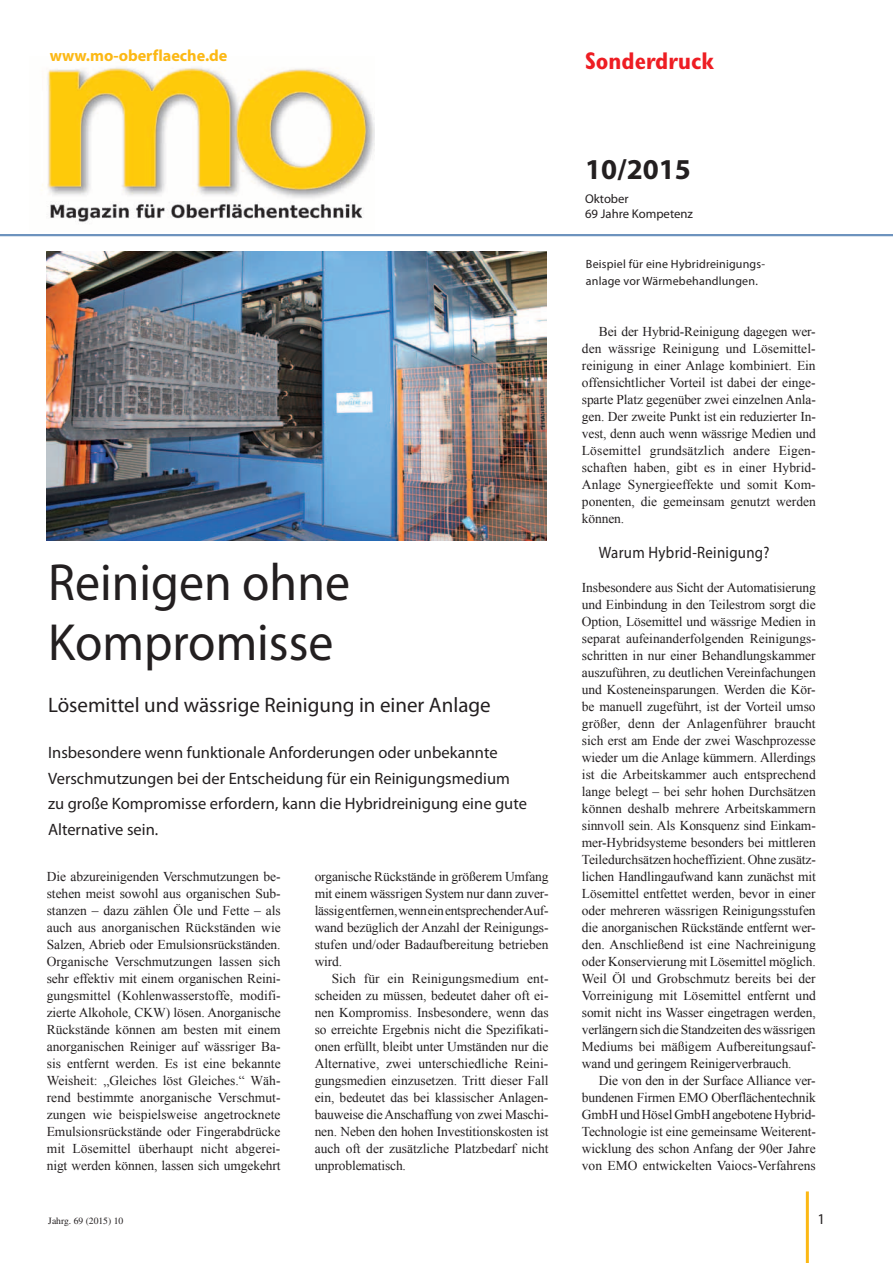
<style>
.page{position:relative;width:893px;height:1263px;background:#fff}
.page>*{position:absolute;margin:0;border:0;box-sizing:border-box;transform-origin:0 0}
.t1{font:52.5px/60px "Myriad Pro";color:#231f20;scale:.95 1}
.t2{font:700 28.95px "Myriad";color:#231f20}
.t3{font:700 condensed 24.3px "Gill Sans";color:#ee1d23}
.t4{font:21px "Myriad Pro";color:#231f20}
.t5{font:16.5px/25.5px "Myriad Pro";color:#231f20}
.t6{font:16.5px "Myriad Pro";letter-spacing:.02em;color:#231f20;scale:.9 1}
.t7{font:700 16.2px "Myriad";color:#fcb814}
.t8{font:15px "Myriad Pro";color:#231f20}
.t9{font:13.5px/17px "Times New Roman";letter-spacing:-.005em;color:#231f20;text-align:justify}
.t10{font:12.75px/15px "Myriad";color:#231f20}
.t11{font:12px/17.1px "Myriad Pro";letter-spacing:.015em;color:#231f20}
.t12{font:9.6px "Times";color:#231f20}
</style>
<div class="page">
<hr style="left:806px;top:1191px;width:3px;height:72px;background:#fcb814">
<img style="left:42px;top:67px;width:332px;height:155px">
<img style="left:47px;top:251px;width:500px;height:289px">
<hr style="left:0;top:234px;width:893px;height:2px;background:#6d93be">
<p class="t7" style="left:50px;top:48px;width:179px">www.mo-oberflaeche.de</p>
<h3 class="t3" style="left:585px;top:46px;width:131px">Sonderdruck</h3>
<h1 class="t1" style="left:48px;top:552px;width:319px">Reinigen ohne<br>Kompromisse</h1>
<h3 class="t4" style="left:48px;top:691px;width:444px">Lösemittel und wässrige Reinigung in einer Anlage</h3>
<p class="t5" style="left:48px;top:740px;width:480px">Insbesondere wenn funktionale Anforderungen oder unbekannte Verschmutzungen bei der Entscheidung für ein Reinigungsmedium zu große Kompromisse erfordern, kann die Hybridreinigung eine gute Alternative sein.</p>
<p class="t9" style="left:315px;top:868px;width:235px">organische Rückstände in größerem Umfang mit einem wässrigen System nur dann zuver&shy;lässig entfernen, wenn ein entsprechender Auf&shy;wand bezüglich der Anzahl der Reinigungs&shy;stufen und/oder Badaufbereitung betrieben wird.</p>
<p class="t9" style="left:315px;top:970px;width:235px;text-indent:17px">Sich für ein Reinigungsmedium ent&shy;scheiden zu müssen, bedeutet daher oft ei&shy;nen Kompromiss. Insbesondere, wenn das so erreichte Ergebnis nicht die Spezifikati&shy;onen erfüllt, bleibt unter Umständen nur die Alternative, zwei unterschiedliche Reini&shy;gungsmedien einzusetzen. Tritt dieser Fall ein, bedeutet das bei klassischer Anlagen&shy;bauweise die Anschaffung von zwei Maschi&shy;nen. Neben den hohen Investitionskosten ist auch oft der zusätzliche Platzbedarf nicht unproblematisch.</p>
<p class="t9" style="left:47px;top:868px;width:235px">Die abzureinigenden Verschmutzungen be&shy;stehen meist sowohl aus organischen Sub&shy;stanzen – dazu zählen Öle und Fette – als auch aus anorganischen Rückständen wie Salzen, Abrieb oder Emulsionsrückständen.<br>Organische Verschmutzungen lassen sich sehr effektiv mit einem organischen Reini&shy;gungsmittel (Kohlenwasserstoffe, modifi&shy;zierte Alkohole, CKW) lösen. Anorganische Rückstände können am besten mit einem anorganischen Reiniger auf wässriger Ba&shy;sis entfernt werden. Es ist eine bekannte Weisheit: „Gleiches löst Gleiches.“ Wäh&shy;rend bestimmte anorganische Verschmut&shy;zungen wie beispielsweise angetrocknete Emulsionsrückstände oder Fingerabdrücke mit Lösemittel überhaupt nicht abgerei&shy;nigt werden können, lassen sich umgekehrt</p>
<h2 class="t2" style="left:585px;top:155px;width:107px">10/2015</h2>
<p class="t10" style="left:585px;top:192px;width:109px">Oktober<br>69 Jahre Kompetenz</p>
<p class="t11" style="left:586px;top:255px;width:181px">Beispiel für eine Hybridreinigungs&shy;anlage vor Wärmebehandlungen.</p>
<p class="t9" style="left:582px;top:323px;width:235px;text-indent:17px">Bei der Hybrid-Reinigung dagegen wer&shy;den wässrige Reinigung und Lösemittel&shy;reinigung in einer Anlage kombiniert. Ein offensichtlicher Vorteil ist dabei der einge&shy;sparte Platz gegenüber zwei einzelnen Anla&shy;gen. Der zweite Punkt ist ein reduzierter In&shy;vest, denn auch wenn wässrige Medien und Lösemittel grundsätzlich andere Eigen&shy;schaften haben, gibt es in einer Hybrid-Anlage Synergieeffekte und somit Kom&shy;ponenten, die gemeinsam genutzt werden können.</p>
<p class="t6" style="left:599px;top:542px;width:191px">Warum Hybrid-Reinigung?</p>
<p class="t9" style="left:582px;top:578px;width:236px">Insbesondere aus Sicht der Automatisierung und Einbindung in den Teilestrom sorgt die Option, Lösemittel und wässrige Medien in separat aufeinanderfolgenden Reinigungs&shy;schritten in nur einer Behandlungskammer auszuführen, zu deutlichen Vereinfachungen und Kosteneinsparungen. Werden die Kör&shy;be manuell zugeführt, ist der Vorteil umso größer, denn der Anlagenführer braucht sich erst am Ende der zwei Waschprozesse wieder um die Anlage kümmern. Allerdings ist die Arbeitskammer auch entsprechend lange belegt – bei sehr hohen Durchsätzen können deshalb mehrere Arbeitskammern sinnvoll sein. Als Konsquenz sind Einkam&shy;mer-Hybridsysteme besonders bei mittleren Teiledurchsätzen hocheffizient. Ohne zusätz&shy;lichen Handlingaufwand kann zunächst mit Lösemittel entfettet werden, bevor in einer oder mehreren wässrigen Reinigungsstufen die anorganischen Rückstände entfernt wer&shy;den. Anschließend ist eine Nachreinigung oder Konservierung mit Lösemittel möglich.<br>Weil Öl und Grobschmutz bereits bei der Vorreinigung mit Lösemittel entfernt und somit nicht ins Wasser eingetragen werden, verlängern sich die Standzeiten des wässrigen Mediums bei mäßigem Aufbereitungsauf&shy;wand und geringem Reinigerverbrauch.</p>
<p class="t9" style="left:582px;top:1072px;width:235px;text-indent:17px">Die von den in der Surface Alliance ver&shy;bundenen Firmen EMO Oberflächentechnik GmbH und Hösel GmbH angebotene Hybrid-Technologie ist eine gemeinsame Weiterent&shy;wicklung des schon Anfang der 90er Jahre von EMO entwickelten Vaiocs-Verfahrens</p>
<p class="t12" style="left:48px;top:1215px;width:77px">Jahrg. 69 (2015) 10</p>
<p class="t8" style="left:817px;top:1210px;width:9px">1</p>
</div>
